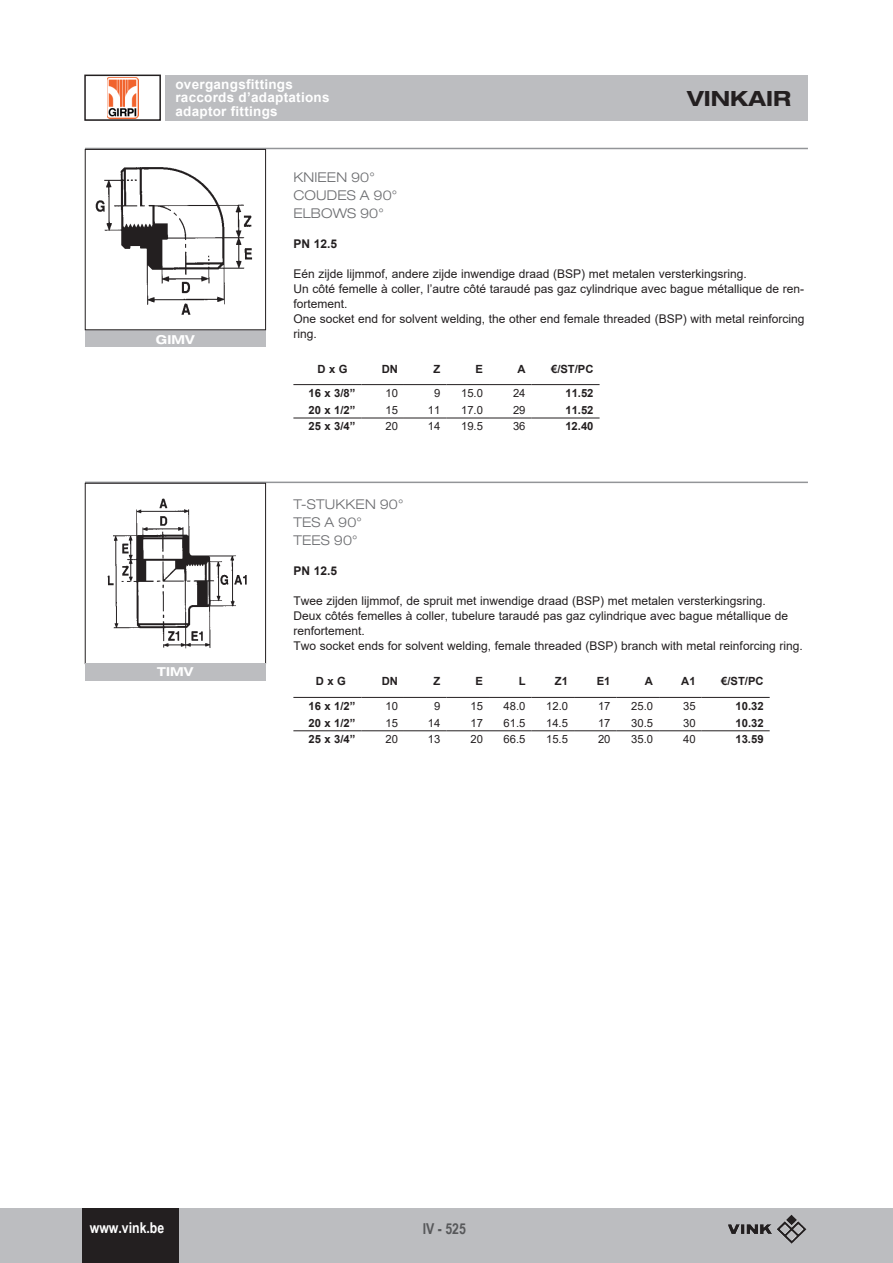
<style>
.page{position:relative;width:893px;height:1263px;background:#fff}
.page>*{position:absolute;margin:0;border:0;box-sizing:border-box;transform-origin:0 0}
.t1{font:700 expanded 21px "Helvetica Neue LT";color:#231f20}
.t2{font:700 15px "Arial Narrow";color:#fff}
.t3{font:700 15px "Arial Narrow";color:#57585a}
.t4{font:300 expanded 13.5px/18px "Helvetica Neue LT";letter-spacing:.01em;color:#6c6d70}
.t5{font:700 13.5px/13.5px "Arial";letter-spacing:.02em;color:#fff}
.t6{font:700 expanded 12.3px "Helvetica Neue LT";letter-spacing:.01em;color:#fff}
.t7{font:12px/15px "Arial";color:#231f20}
.t8{font:700 12px "Arial";color:#231f20}
.t9{font:700 11.25px "Arial";color:#231f20}
.t10{font:11.25px "Arial";color:#231f20}
</style>
<div class="page">
<div style="left:0;top:1209px;width:893px;height:54px;background:#bcbdc0"></div>
<div style="left:82px;top:1209px;width:96px;height:54px;background:#231f20"></div>
<div style="left:166px;top:75px;width:642px;height:45px;background:#bcbdc0"></div>
<img style="left:107px;top:78px;width:31px;height:40px">
<div style="left:84px;top:75px;width:77px;height:46px;border:2px solid #231f20"></div>
<hr style="left:85px;top:148px;width:723px;height:1px;background:#939598">
<img style="left:777px;top:1214px;width:29px;height:30px">
<div style="left:85px;top:330px;width:181px;height:17px;background:#bcbdc0"></div>
<hr style="left:293px;top:384px;width:68px;height:1px;background:#231f20">
<hr style="left:361px;top:384px;width:43px;height:1px;background:#231f20">
<hr style="left:404px;top:384px;width:42px;height:1px;background:#231f20">
<hr style="left:446px;top:384px;width:43px;height:1px;background:#231f20">
<hr style="left:489px;top:384px;width:42px;height:1px;background:#231f20">
<hr style="left:531px;top:384px;width:69px;height:1px;background:#231f20">
<hr style="left:293px;top:418px;width:68px;height:1px;background:#231f20">
<hr style="left:361px;top:418px;width:43px;height:1px;background:#231f20">
<hr style="left:404px;top:418px;width:42px;height:1px;background:#231f20">
<hr style="left:446px;top:418px;width:43px;height:1px;background:#231f20">
<hr style="left:489px;top:418px;width:42px;height:1px;background:#231f20">
<hr style="left:531px;top:418px;width:69px;height:1px;background:#231f20">
<hr style="left:293px;top:697px;width:68px;height:1px;background:#231f20">
<hr style="left:361px;top:697px;width:43px;height:1px;background:#231f20">
<hr style="left:404px;top:697px;width:42px;height:1px;background:#231f20">
<hr style="left:446px;top:697px;width:43px;height:1px;background:#231f20">
<hr style="left:489px;top:697px;width:42px;height:1px;background:#231f20">
<hr style="left:531px;top:697px;width:43px;height:1px;background:#231f20">
<hr style="left:574px;top:697px;width:43px;height:1px;background:#231f20">
<hr style="left:617px;top:697px;width:42px;height:1px;background:#231f20">
<hr style="left:659px;top:697px;width:43px;height:1px;background:#231f20">
<hr style="left:702px;top:697px;width:68px;height:1px;background:#231f20">
<hr style="left:293px;top:730px;width:68px;height:1px;background:#231f20">
<hr style="left:361px;top:730px;width:43px;height:1px;background:#231f20">
<hr style="left:404px;top:730px;width:42px;height:1px;background:#231f20">
<hr style="left:446px;top:730px;width:43px;height:1px;background:#231f20">
<hr style="left:489px;top:730px;width:42px;height:1px;background:#231f20">
<hr style="left:531px;top:730px;width:43px;height:1px;background:#231f20">
<hr style="left:574px;top:730px;width:43px;height:1px;background:#231f20">
<hr style="left:617px;top:730px;width:42px;height:1px;background:#231f20">
<hr style="left:659px;top:730px;width:43px;height:1px;background:#231f20">
<hr style="left:702px;top:730px;width:68px;height:1px;background:#231f20">
<img style="left:95px;top:167px;width:158px;height:148px">
<div style="left:85px;top:149px;width:181px;height:181px;border:1px solid #231f20"></div>
<hr style="left:85px;top:482px;width:723px;height:1px;background:#939598">
<img style="left:107px;top:498px;width:140px;height:151px">
<div style="left:85px;top:483px;width:181px;height:181px;border:1px solid #231f20"></div>
<div style="left:85px;top:664px;width:181px;height:17px;background:#bcbdc0"></div>
<p class="t5" style="left:175px;top:77px;width:156px">overgangsfittings raccords d’adaptations adaptor fittings</p>
<h1 class="t1" style="left:687px;top:85px;width:105px">VINKAIR</h1>
<p class="t6" style="left:156px;top:332px;width:40px">GIMV</p>
<p class="t6" style="left:157px;top:664px;width:38px">TIMV</p>
<p class="t4" style="left:293px;top:168px;width:105px">KNIEEN 90°<br>COUDES A 90°<br>ELBOWS 90°</p>
<p class="t8" style="left:293px;top:235px;width:45px">PN 12.5</p>
<p class="t7" style="left:293px;top:266px;width:512px">Eén zijde lijmmof, andere zijde inwendige draad (BSP) met metalen versterkingsring.<br>Un côté femelle à coller, l’autre côté taraudé pas gaz cylindrique avec bague métallique de ren&shy;fortement.<br>One socket end for solvent welding, the other end female threaded (BSP) with metal reinforcing ring.</p>
<p class="t9" style="left:318px;top:361px;width:32px">D x G</p>
<p class="t9" style="left:382px;top:361px;width:18px">DN</p>
<p class="t9" style="left:434px;top:361px;width:8px">Z</p>
<p class="t9" style="left:475px;top:361px;width:9px">E</p>
<p class="t9" style="left:517px;top:361px;width:10px">A</p>
<p class="t9" style="left:551px;top:361px;width:44px">€/ST/PC</p>
<p class="t9" style="left:309px;top:385px;width:48px">16 x 3/8”</p>
<p class="t10" style="left:385px;top:385px;width:14px">10</p>
<p class="t10" style="left:434px;top:385px;width:8px">9</p>
<p class="t10" style="left:461px;top:385px;width:23px">15.0</p>
<p class="t10" style="left:513px;top:385px;width:14px">24</p>
<p class="t9" style="left:565px;top:385px;width:30px">11.52</p>
<p class="t9" style="left:309px;top:402px;width:48px">20 x 1/2”</p>
<p class="t10" style="left:385px;top:402px;width:14px">15</p>
<p class="t10" style="left:428px;top:402px;width:14px">11</p>
<p class="t10" style="left:461px;top:402px;width:23px">17.0</p>
<p class="t10" style="left:513px;top:402px;width:14px">29</p>
<p class="t9" style="left:565px;top:402px;width:30px">11.52</p>
<p class="t9" style="left:308px;top:419px;width:48px">25 x 3/4”</p>
<p class="t10" style="left:385px;top:419px;width:14px">20</p>
<p class="t10" style="left:428px;top:419px;width:14px">14</p>
<p class="t10" style="left:461px;top:419px;width:23px">19.5</p>
<p class="t10" style="left:513px;top:419px;width:14px">36</p>
<p class="t9" style="left:565px;top:419px;width:30px">12.40</p>
<p class="t4" style="left:293px;top:495px;width:112px">T-STUKKEN 90°<br>TES A 90°<br>TEES 90°</p>
<p class="t8" style="left:293px;top:562px;width:45px">PN 12.5</p>
<p class="t7" style="left:293px;top:593px;width:511px">Twee zijden lijmmof, de spruit met inwendige draad (BSP) met metalen versterkingsring.<br>Deux côtés femelles à coller, tubelure taraudé pas gaz cylindrique avec bague métallique de renfortement.<br>Two socket ends for solvent welding, female threaded (BSP) branch with metal reinforcing ring.</p>
<p class="t9" style="left:316px;top:673px;width:32px">D x G</p>
<p class="t9" style="left:382px;top:673px;width:18px">DN</p>
<p class="t9" style="left:434px;top:673px;width:8px">Z</p>
<p class="t9" style="left:475px;top:673px;width:9px">E</p>
<p class="t9" style="left:519px;top:673px;width:8px">L</p>
<p class="t9" style="left:555px;top:673px;width:15px">Z1</p>
<p class="t9" style="left:597px;top:673px;width:15px">E1</p>
<p class="t9" style="left:645px;top:673px;width:10px">A</p>
<p class="t9" style="left:681px;top:673px;width:16px">A1</p>
<p class="t9" style="left:721px;top:673px;width:44px">€/ST/PC</p>
<p class="t9" style="left:308px;top:698px;width:48px">16 x 1/2”</p>
<p class="t10" style="left:385px;top:698px;width:14px">10</p>
<p class="t10" style="left:434px;top:698px;width:8px">9</p>
<p class="t10" style="left:470px;top:698px;width:14px">15</p>
<p class="t10" style="left:504px;top:698px;width:23px">48.0</p>
<p class="t10" style="left:546px;top:698px;width:23px">12.0</p>
<p class="t10" style="left:598px;top:698px;width:14px">17</p>
<p class="t10" style="left:631px;top:698px;width:23px">25.0</p>
<p class="t10" style="left:683px;top:698px;width:14px">35</p>
<p class="t9" style="left:735px;top:698px;width:30px">10.32</p>
<p class="t9" style="left:308px;top:715px;width:48px">20 x 1/2”</p>
<p class="t10" style="left:385px;top:715px;width:14px">15</p>
<p class="t10" style="left:428px;top:715px;width:14px">14</p>
<p class="t10" style="left:470px;top:715px;width:14px">17</p>
<p class="t10" style="left:504px;top:715px;width:23px">61.5</p>
<p class="t10" style="left:546px;top:715px;width:23px">14.5</p>
<p class="t10" style="left:598px;top:715px;width:14px">17</p>
<p class="t10" style="left:631px;top:715px;width:23px">30.5</p>
<p class="t10" style="left:683px;top:715px;width:14px">30</p>
<p class="t9" style="left:735px;top:715px;width:30px">10.32</p>
<p class="t9" style="left:308px;top:731px;width:48px">25 x 3/4”</p>
<p class="t10" style="left:385px;top:731px;width:14px">20</p>
<p class="t10" style="left:428px;top:731px;width:14px">13</p>
<p class="t10" style="left:470px;top:731px;width:14px">20</p>
<p class="t10" style="left:504px;top:731px;width:23px">66.5</p>
<p class="t10" style="left:546px;top:731px;width:23px">15.5</p>
<p class="t10" style="left:598px;top:731px;width:14px">20</p>
<p class="t10" style="left:631px;top:731px;width:23px">35.0</p>
<p class="t10" style="left:683px;top:731px;width:14px">40</p>
<p class="t9" style="left:735px;top:731px;width:30px">13.59</p>
<p class="t2" style="left:90px;top:1216px;width:76px">www.vink.be</p>
<p class="t3" style="left:423px;top:1217px;width:45px">IV - 525</p>
</div>
